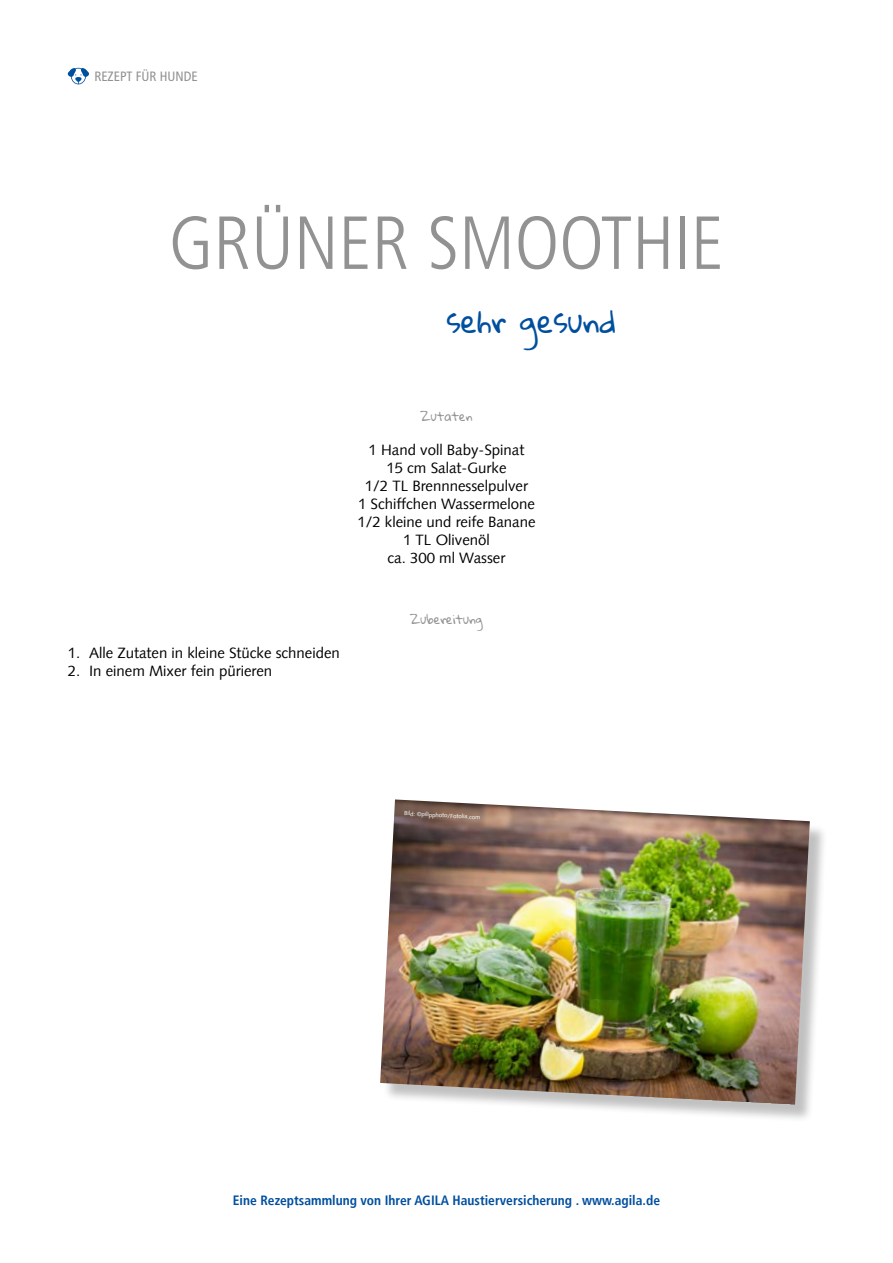
<style>
.page{position:relative;width:893px;height:1263px;background:#fff}
.page>*{position:absolute;margin:0;border:0;box-sizing:border-box;transform-origin:0 0}
.t1{font:300 condensed 75px "Frutiger LT";color:#929292}
.t2{font:30px "Gloria Hallelujah";color:#004f9f}
.t3{font:15px/18px "Syntax LT";color:#000;text-align:center}
.t4{font:700 condensed 13.5px "Frutiger LT";color:#004f9f}
.t5{font:condensed 13.5px "Frutiger LT";color:#929292}
.t6{font:12px "Gloria Hallelujah";color:#929292}
.t7{font:6px "Syntax LT";color:#fff}
</style>
<div class="page">
<svg style="left:68px;top:68px;width:21px;height:16px"></svg>
<div style="left:383px;top:802px;width:445px;height:321px;background:#000;opacity:.25"></div>
<img style="left:380px;top:799px;width:430px;height:306px">
<p class="t5" style="left:94px;top:69px;width:105px">REZEPT FÜR HUNDE</p>
<h1 class="t1" style="left:169px;top:200px;width:557px">GRÜNER SMOOTHIE</h1>
<h2 class="t2" style="left:446px;top:305px;width:171px">sehr gesund</h2>
<p class="t6" style="left:420px;top:410px;width:53px">Zutaten</p>
<p class="t3" style="left:357px;top:440px;width:180px">1 Hand voll Baby-Spinat<br>15 cm Salat-Gurke<br>1/2 TL Brennnesselpulver<br>1 Schiffchen Wassermelone<br>1/2 kleine und reife Banane<br>1 TL Olivenöl<br>ca. 300 ml Wasser</p>
<p class="t3" style="left:68px;top:643px;width:274px">1. Alle Zutaten in kleine Stücke schneiden</p>
<p class="t3" style="left:68px;top:661px;width:206px">2. In einem Mixer fein pürieren</p>
<p class="t6" style="left:410px;top:613px;width:74px">Zubereitung</p>
<p class="t7" style="left:404px;top:810px;width:78px;rotate:3deg">Bild: ©pilipphoto/Fotolia.com</p>
<p class="t4" style="left:233px;top:1192px;width:429px">Eine Rezeptsammlung von Ihrer AGILA Haustierversicherung . www.agila.de</p>
</div>
